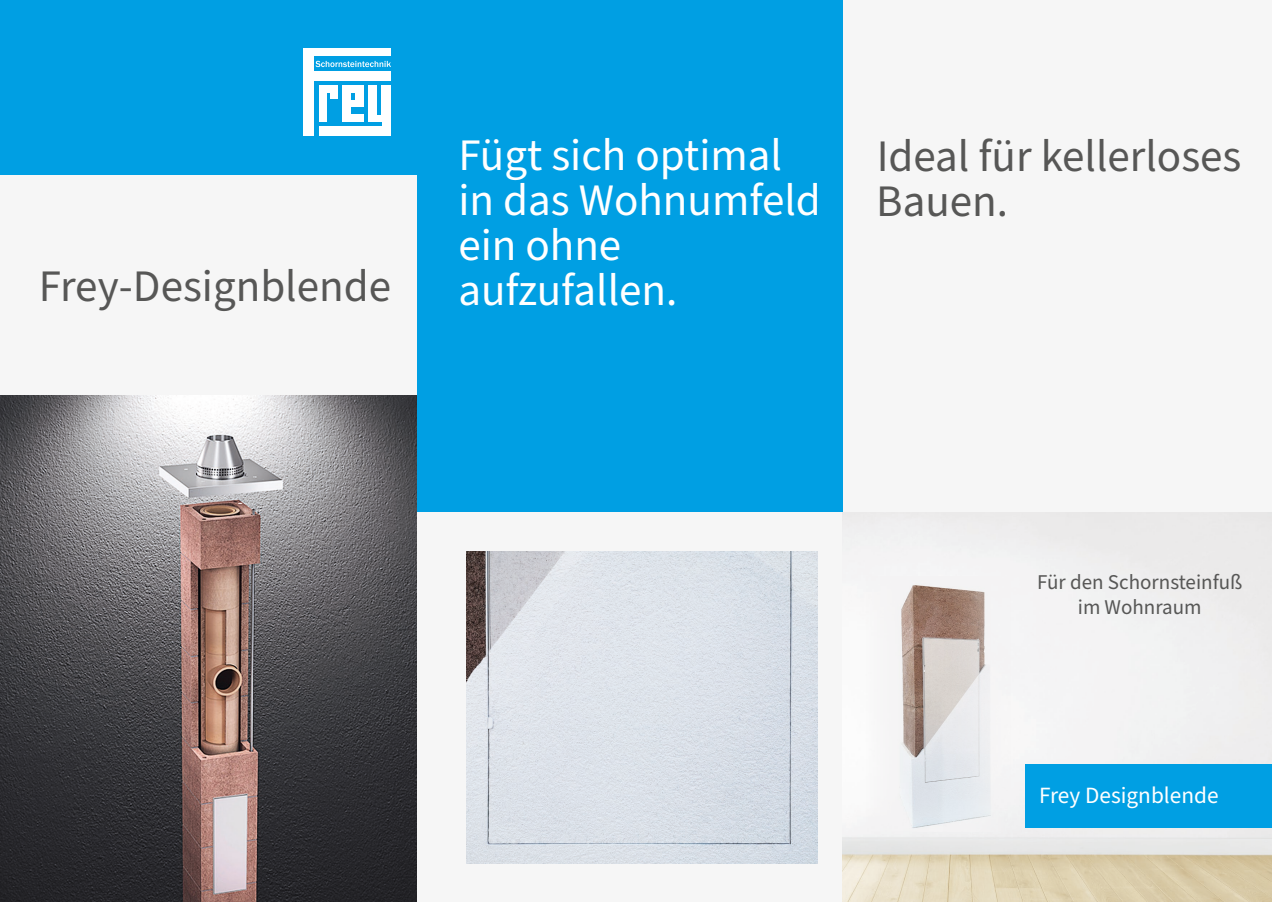
<style>
.page{position:relative;width:1272px;height:902px;background:#fff}
.page>*{position:absolute;margin:0;border:0;box-sizing:border-box;transform-origin:0 0}
.Abschnittstitel_Seit{font:45px/45px "Source Sans Pro";color:#fff}
.Seitenkopfzeile___bl{font:45px/45px "Source Sans Pro";color:#575756}
.t1{font:23.25px "Source Sans Pro";color:#fff}
.Seitenkopfzeile___bl-2{font:21px/25.2px "Source Sans Pro";color:#575756;text-align:center}
</style>
<div class="page">
<div style="left:0;top:0;width:1271px;height:901px;background:#f6f6f6"></div>
<div style="left:0;top:0;width:417px;height:175px;background:#009fe3"></div>
<img style="left:0;top:395px;width:417px;height:506px">
<svg style="left:303px;top:48px;width:88px;height:88px"></svg>
<div style="left:417px;top:0;width:425px;height:897px;background:#009fe3"></div>
<div style="left:417px;top:512px;width:425px;height:389px;background:#f6f6f6"></div>
<img style="left:466px;top:551px;width:351px;height:312px">
<img style="left:842px;top:512px;width:429px;height:389px">
<div style="left:1025px;top:763px;width:246px;height:64px;background:#009fe3"></div>
<img style="left:864px;top:576px;width:148px;height:255px">
<p class="Seitenkopfzeile___bl" style="left:39px;top:265px;width:354px">Frey-Designblende</p>
<p class="Abschnittstitel_Seit" style="left:458px;top:134px;width:364px">Fügt sich optimal in das Wohnumfeld ein ohne aufzufallen.</p>
<p class="Seitenkopfzeile___bl" style="left:876px;top:135px;width:366px">Ideal für kellerloses<br>Bauen.</p>
<p class="Seitenkopfzeile___bl-2" style="left:1037px;top:570px;width:207px">Für den Schornsteinfuß im Wohnraum</p>
<p class="t1" style="left:1039px;top:780px;width:181px">Frey Designblende</p>
</div>
